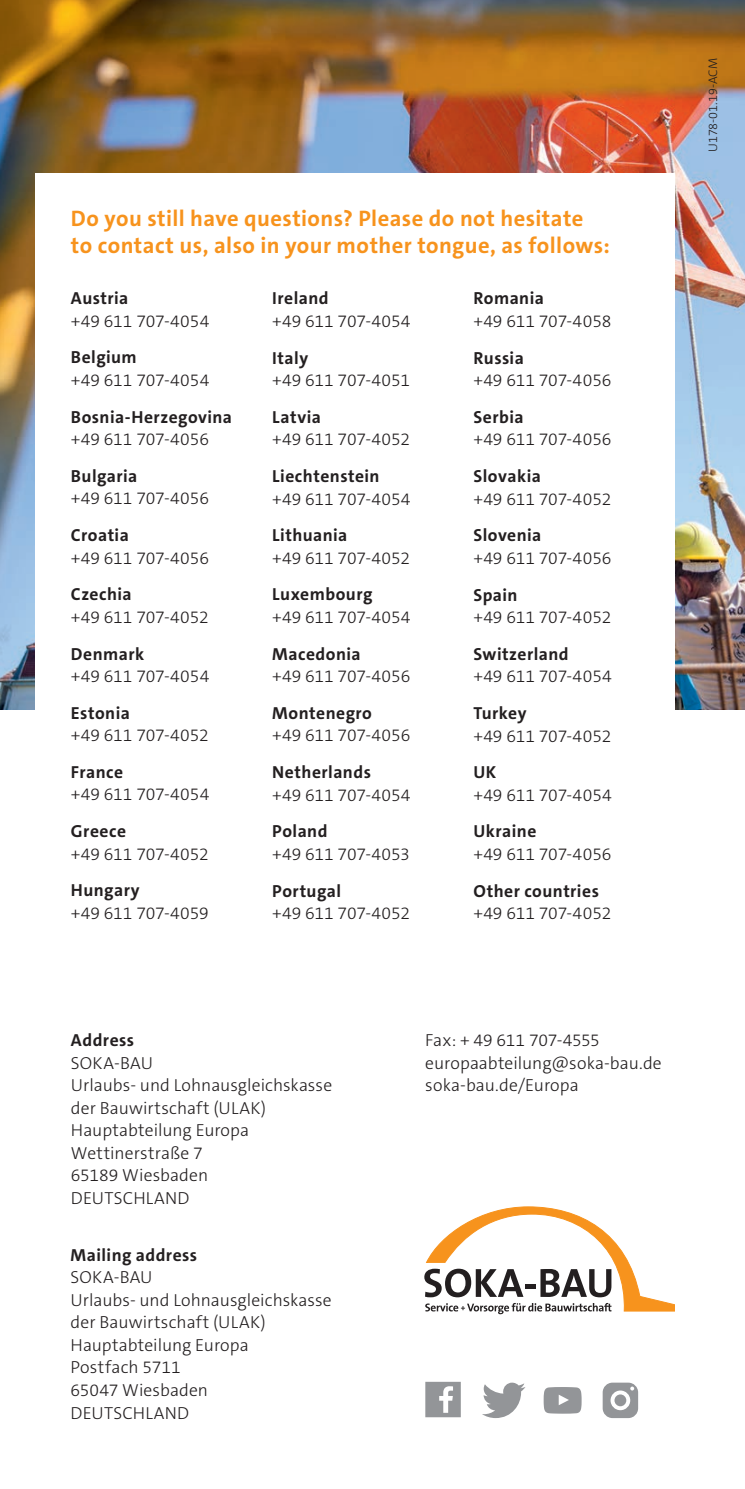
<style>
.page{position:relative;width:745px;height:1489px;background:#fff}
.page>*{position:absolute;margin:0;border:0;box-sizing:border-box;transform-origin:0 0}
.t1{font:700 22.5px/27.5px "The Sans C5";letter-spacing:.02em;color:#f7931d}
.t2{font:300 17.5px/22.5px "The Sans C5";letter-spacing:-.005em;color:#231f20}
.t3{font:700 17.5px "The Sans C5";letter-spacing:.025em;color:#231f20}
.t4{font:300 12.5px "The Sans C5";color:#231f20}
</style>
<div class="page">
<svg style="left:424px;top:1206px;width:250px;height:108px"></svg>
<svg style="left:425px;top:1381px;width:35px;height:35px"></svg>
<svg style="left:482px;top:1382px;width:43px;height:35px"></svg>
<svg style="left:543px;top:1387px;width:38px;height:26px"></svg>
<svg style="left:602px;top:1382px;width:35px;height:35px"></svg>
<img style="left:0;top:0;width:744px;height:709px">
<div style="left:35px;top:174px;width:639px;height:803px;background:#fff"></div>
<p class="t1" style="left:71px;top:205px;width:540px">Do you still have questions? Please do not hesitate to contact us, also in your mother tongue, as follows:</p>
<p class="t3" style="left:71px;top:287px;width:59px">Austria</p>
<p class="t2" style="left:71px;top:310px;width:140px">+49 611 707-4054</p>
<p class="t3" style="left:71px;top:346px;width:67px">Belgium</p>
<p class="t2" style="left:71px;top:369px;width:140px">+49 611 707-4054</p>
<p class="t3" style="left:71px;top:405px;width:163px">Bosnia-Herzegovina</p>
<p class="t2" style="left:71px;top:428px;width:139px">+49 611 707-4056</p>
<p class="t3" style="left:71px;top:464px;width:68px">Bulgaria</p>
<p class="t2" style="left:71px;top:487px;width:139px">+49 611 707-4056</p>
<p class="t3" style="left:71px;top:524px;width:59px">Croatia</p>
<p class="t2" style="left:71px;top:546px;width:139px">+49 611 707-4056</p>
<p class="t3" style="left:71px;top:583px;width:62px">Czechia</p>
<p class="t2" style="left:71px;top:605px;width:139px">+49 611 707-4052</p>
<p class="t3" style="left:71px;top:642px;width:75px">Denmark</p>
<p class="t2" style="left:71px;top:665px;width:140px">+49 611 707-4054</p>
<p class="t3" style="left:71px;top:701px;width:60px">Estonia</p>
<p class="t2" style="left:71px;top:724px;width:139px">+49 611 707-4052</p>
<p class="t3" style="left:71px;top:760px;width:54px">France</p>
<p class="t2" style="left:71px;top:783px;width:140px">+49 611 707-4054</p>
<p class="t3" style="left:71px;top:820px;width:57px">Greece</p>
<p class="t2" style="left:71px;top:842px;width:139px">+49 611 707-4052</p>
<p class="t3" style="left:71px;top:879px;width:70px">Hungary</p>
<p class="t2" style="left:71px;top:901px;width:139px">+49 611 707-4059</p>
<p class="t3" style="left:272px;top:287px;width:58px">Ireland</p>
<p class="t2" style="left:272px;top:310px;width:140px">+49 611 707-4054</p>
<p class="t3" style="left:272px;top:346px;width:37px">Italy</p>
<p class="t2" style="left:272px;top:369px;width:139px">+49 611 707-4051</p>
<p class="t3" style="left:272px;top:405px;width:50px">Latvia</p>
<p class="t2" style="left:272px;top:428px;width:139px">+49 611 707-4052</p>
<p class="t3" style="left:272px;top:465px;width:109px">Liechtenstein</p>
<p class="t2" style="left:272px;top:487px;width:140px">+49 611 707-4054</p>
<p class="t3" style="left:272px;top:524px;width:77px">Lithuania</p>
<p class="t2" style="left:272px;top:546px;width:139px">+49 611 707-4052</p>
<p class="t3" style="left:272px;top:583px;width:102px">Luxembourg</p>
<p class="t2" style="left:272px;top:606px;width:140px">+49 611 707-4054</p>
<p class="t3" style="left:272px;top:642px;width:90px">Macedonia</p>
<p class="t2" style="left:272px;top:665px;width:139px">+49 611 707-4056</p>
<p class="t3" style="left:272px;top:701px;width:101px">Montenegro</p>
<p class="t2" style="left:272px;top:724px;width:139px">+49 611 707-4056</p>
<p class="t3" style="left:272px;top:761px;width:100px">Netherlands</p>
<p class="t2" style="left:272px;top:783px;width:140px">+49 611 707-4054</p>
<p class="t3" style="left:272px;top:820px;width:57px">Poland</p>
<p class="t2" style="left:272px;top:842px;width:139px">+49 611 707-4053</p>
<p class="t3" style="left:272px;top:879px;width:70px">Portugal</p>
<p class="t2" style="left:272px;top:902px;width:139px">+49 611 707-4052</p>
<p class="t3" style="left:473px;top:287px;width:72px">Romania</p>
<p class="t2" style="left:473px;top:310px;width:139px">+49 611 707-4058</p>
<p class="t3" style="left:473px;top:346px;width:52px">Russia</p>
<p class="t2" style="left:473px;top:369px;width:139px">+49 611 707-4056</p>
<p class="t3" style="left:473px;top:406px;width:52px">Serbia</p>
<p class="t2" style="left:473px;top:428px;width:139px">+49 611 707-4056</p>
<p class="t3" style="left:473px;top:465px;width:69px">Slovakia</p>
<p class="t2" style="left:473px;top:487px;width:139px">+49 611 707-4052</p>
<p class="t3" style="left:473px;top:524px;width:69px">Slovenia</p>
<p class="t2" style="left:473px;top:547px;width:139px">+49 611 707-4056</p>
<p class="t3" style="left:473px;top:583px;width:46px">Spain</p>
<p class="t2" style="left:473px;top:606px;width:139px">+49 611 707-4052</p>
<p class="t3" style="left:473px;top:642px;width:97px">Switzerland</p>
<p class="t2" style="left:473px;top:665px;width:140px">+49 611 707-4054</p>
<p class="t3" style="left:473px;top:701px;width:54px">Turkey</p>
<p class="t2" style="left:473px;top:724px;width:139px">+49 611 707-4052</p>
<p class="t3" style="left:473px;top:761px;width:24px">UK</p>
<p class="t2" style="left:473px;top:783px;width:140px">+49 611 707-4054</p>
<p class="t3" style="left:473px;top:820px;width:64px">Ukraine</p>
<p class="t2" style="left:473px;top:842px;width:139px">+49 611 707-4056</p>
<p class="t3" style="left:473px;top:879px;width:127px">Other countries</p>
<p class="t2" style="left:473px;top:902px;width:139px">+49 611 707-4052</p>
<p class="t3" style="left:71px;top:1028px;width:65px">Address</p>
<p class="t2" style="left:71px;top:1051px;width:262px">SOKA-BAU<br>Urlaubs- und Lohnausgleichskasse der Bauwirtschaft (ULAK)<br>Hauptabteilung Europa<br>Wettinerstraße 7<br>65189 Wiesbaden<br>DEUTSCHLAND</p>
<p class="t3" style="left:70px;top:1243px;width:128px">Mailing address</p>
<p class="t2" style="left:70px;top:1266px;width:262px">SOKA-BAU<br>Urlaubs- und Lohnausgleichskasse der Bauwirtschaft (ULAK)<br>Hauptabteilung Europa<br>Postfach 5711<br>65047 Wiesbaden<br>DEUTSCHLAND</p>
<p class="t2" style="left:425px;top:1029px;width:238px">Fax: + 49 611 707-4555 europaabteilung@soka-bau.de soka-bau.de/Europa</p>
<p class="t4" style="left:704px;top:152px;width:95px;rotate:-90deg">U178-01.19-ACM</p>
</div>
